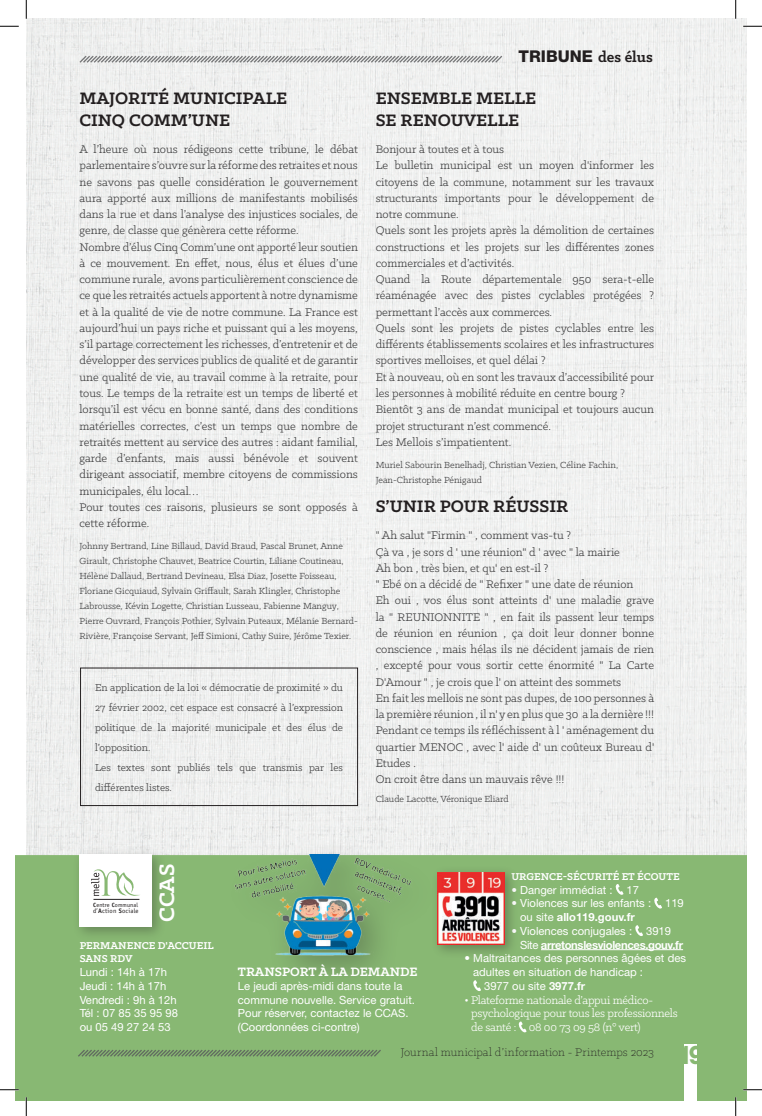
<style>
.page{position:relative;width:762px;height:1116px;background:#fff}
.page>*{position:absolute;margin:0;border:0;box-sizing:border-box;transform-origin:0 0}
.t1{font:800 25.88px "Helvetica Neue LT Std";color:#88b873;scale:.92 1}
.t2{font:700 23.62px "Klinic Slab";color:#fff}
.t3{font:700 18.75px/22.5px "Klinic Slab";color:#231f20}
.t4{font:800 16.25px "Helvetica Neue LT Std";color:#231f20}
.t5{font:700 13.75px "Klinic Slab";color:#fff}
.t6{font:12.5px/16.2px "Klinic Slab";color:#3e3e3f}
.t7{font:12.5px/13.8px "Klinic Slab";letter-spacing:-.02em;color:#fff}
.t8{font:300 12.5px "Klinic Slab";letter-spacing:.005em;color:#231f20}
.t9{font:11.25px/13.8px "Helvetica Neue LT Std";color:#fff}
.t10{font:11.25px/20px "Klinic Slab";color:#3e3e3f}
.t11{font:700 11.25px/13.8px "Klinic Slab";color:#fff}
.t12{font:10px/15px "Klinic Slab";color:#3e3e3f}
.t13{font:6.5px "Officina Sans";letter-spacing:.035em;color:#231f20}
.t14{font:6.12px "Officina Sans";letter-spacing:.025em;color:#231f20}
.s1{font-family:"Klinic Slab";font-weight:700}
.s2{font-weight:700}
</style>
<div class="page">
<img style="left:26px;top:19px;width:720px;height:808px">
<svg style="left:16px;top:827px;width:730px;height:273px;fill:#88b873"></svg>
<div style="left:221px;top:835px;width:223px;height:159px;background:#231f20;opacity:.32"></div>
<img style="left:225px;top:854px;width:198px;height:108px">
<div style="left:73px;top:847px;width:93px;height:94px;background:#231f20;opacity:.32"></div>
<div style="left:79px;top:854px;width:73px;height:72px;background:#fff"></div>
<svg style="left:91px;top:869px;width:49px;height:27px"></svg>
<hr style="left:93px;top:899px;width:46px;height:1px;background:#231f20">
<svg style="left:78px;top:54px;width:425px;height:10px"></svg>
<div style="left:684px;top:1043px;width:12px;height:57px;background:#fff"></div>
<svg style="left:76px;top:1048px;width:306px;height:10px"></svg>
<hr style="left:540px;top:949px;width:142px;height:1px;background:#fff">
<svg style="left:615px;top:883px;width:8px;height:11px"></svg>
<svg style="left:653px;top:897px;width:8px;height:11px"></svg>
<svg style="left:634px;top:925px;width:8px;height:11px"></svg>
<svg style="left:472px;top:980px;width:9px;height:11px"></svg>
<svg style="left:518px;top:1021px;width:8px;height:11px"></svg>
<div style="left:431px;top:865px;width:86px;height:93px;background:#231f20;opacity:.32"></div>
<img style="left:437px;top:872px;width:67px;height:72px">
<div style="left:80px;top:667px;width:278px;height:139px;border:1px solid #231f20"></div>
<svg style="left:0;top:25px;width:19px;height:2px"></svg>
<svg style="left:742px;top:25px;width:19px;height:2px"></svg>
<svg style="left:0;top:1088px;width:19px;height:2px"></svg>
<svg style="left:742px;top:1088px;width:19px;height:2px"></svg>
<svg style="left:25px;top:0;width:2px;height:19px"></svg>
<svg style="left:25px;top:1097px;width:2px;height:18px"></svg>
<svg style="left:734px;top:0;width:2px;height:19px"></svg>
<svg style="left:734px;top:1097px;width:2px;height:18px"></svg>
<h3 class="t3" style="left:79px;top:86px;width:209px">MAJORITÉ MUNICIPALE<br>CINQ COMM’UNE</h3>
<p class="t6" style="left:79px;top:141px;width:280px">A l’heure où nous rédigeons cette tribune, le débat parlementaire s’ouvre sur la réforme des retraites et nous ne savons pas quelle considération le gouvernement aura apporté aux millions de manifestants mobilisés dans la rue et dans l’analyse des injustices sociales, de genre, de classe que génèrera cette réforme.<br>Nombre d’élus Cinq Comm’une ont apporté leur soutien à ce mouvement. En effet, nous, élus et élues d’une commune rurale, avons particulièrement conscience de ce que les retraités actuels apportent à notre dynamisme et à la qualité de vie de notre commune. La France est aujourd’hui un pays riche et puissant qui a les moyens, s’il partage correctement les richesses, d’entretenir et de développer des services publics de qualité et de garantir une qualité de vie, au travail comme à la retraite, pour tous. Le temps de la retraite est un temps de liberté et lorsqu’il est vécu en bonne santé, dans des conditions matérielles correctes, c’est un temps que nombre de retraités mettent au service des autres : aidant familial, garde d’enfants, mais aussi bénévole et souvent dirigeant associatif, membre citoyens de commissions municipales, élu local…<br>Pour toutes ces raisons, plusieurs se sont opposés à cette réforme.</p>
<p class="t12" style="left:79px;top:538px;width:280px">Johnny Bertrand, Line Billaud, David Braud, Pascal Brunet, Anne Girault, Christophe Chauvet, Beatrice Courtin, Liliane Coutineau, Hélène Dallaud, Bertrand Devineau, Elsa Diaz, Josette Foisseau, Floriane Gicquiaud, Sylvain Griffault, Sarah Klingler, Christophe Labrousse, Kévin Logette, Christian Lusseau, Fabienne Manguy, Pierre Ouvrard, François Pothier, Sylvain Puteaux, Mélanie Bernard-Rivière, Françoise Servant, Jeff Simioni, Cathy Suire, Jérôme Texier.</p>
<p class="t10" style="left:95px;top:677px;width:249px">En application de la loi « démocratie de proximité » du 27 février 2002, cet espace est consacré à l’expression politique de la majorité municipale et des élus de l’opposition.<br>Les textes sont publiés tels que transmis par les différentes listes.</p>
<h3 class="t4" style="left:518px;top:46px;width:136px">TRIBUNE <span class="s1">des élus</span></h3>
<h3 class="t3" style="left:375px;top:86px;width:162px">ENSEMBLE MELLE<br>SE RENOUVELLE</h3>
<p class="t6" style="left:375px;top:141px;width:280px">Bonjour à toutes et à tous<br>Le bulletin municipal est un moyen d'informer les citoyens de la commune, notamment sur les travaux structurants importants pour le développement de notre commune.<br>Quels sont les projets après la démolition de certaines constructions et les projets sur les différentes zones commerciales et d’activités.<br>Quand la Route départementale 950 sera-t-elle réaménagée avec des pistes cyclables protégées ? permettant l’accès aux commerces.<br>Quels sont les projets de pistes cyclables entre les différents établissements scolaires et les infrastructures sportives melloises, et quel délai ?<br>Et à nouveau, où en sont les travaux d’accessibilité pour les personnes à mobilité réduite en centre bourg ?<br>Bientôt 3 ans de mandat municipal et toujours aucun projet structurant n’est commencé.<br>Les Mellois s’impatientent.</p>
<p class="t12" style="left:375px;top:457px;width:244px">Muriel Sabourin Benelhadj, Christian Vezien, Céline Fachin,<br>Jean-Christophe Pénigaud</p>
<h3 class="t3" style="left:375px;top:495px;width:194px">S’UNIR POUR RÉUSSIR</h3>
<p class="t6" style="left:375px;top:527px;width:280px">" Ah salut "Firmin " , comment vas-tu ?<br>Çà va , je sors d ' une réunion" d ' avec " la mairie<br>Ah bon , très bien, et qu' en est-il ?<br>" Ebé on a décidé de " Refixer " une date de réunion<br>Eh oui , vos élus sont atteints d' une maladie grave la " REUNIONNITE " , en fait ils passent leur temps de réunion en réunion , ça doit leur donner bonne conscience , mais hélas ils ne décident jamais de rien , excepté pour vous sortir cette énormité " La Carte D'Amour " , je crois que l' on atteint des sommets<br>En fait les mellois ne sont pas dupes, de 100 personnes à la première réunion , il n' y en plus que 30 a la dernière !!!<br>Pendant ce temps ils réfléchissent à l ' aménagement du quartier MENOC , avec l' aide d' un coûteux Bureau d' Etudes .<br>On croit être dans un mauvais rêve !!!</p>
<p class="t12" style="left:375px;top:791px;width:134px">Claude Lacotte, Véronique Eliard</p>
<p class="t14" style="left:93px;top:901px;width:46px"><span class="s2">C</span>entre <span class="s2">C</span>ommunal</p>
<p class="t13" style="left:93px;top:907px;width:47px">d’<span class="s2">A</span>ction <span class="s2">S</span>ociale</p>
<h2 class="t2" style="left:151px;top:922px;width:60px;rotate:-90deg">CCAS</h2>
<p class="t11" style="left:80px;top:938px;width:135px">PERMANENCE D'ACCUEIL<br>SANS RDV</p>
<p class="t9" style="left:80px;top:965px;width:100px">Lundi : 14h à 17h<br>Jeudi : 14h à 17h<br>Vendredi : 9h à 12h<br>Tél : 07 85 35 95 98 ou 05 49 27 24 53</p>
<p class="t5" style="left:238px;top:962px;width:181px">TRANSPORT À LA DEMANDE</p>
<p class="t9" style="left:238px;top:978px;width:178px">Le jeudi après-midi dans toute la commune nouvelle. Service gratuit.<br>Pour réserver, contactez le CCAS. (Coordonnées ci-contre)</p>
<p class="t11" style="left:511px;top:869px;width:170px">URGENCE-SÉCURITÉ ET ÉCOUTE</p>
<p class="t9" style="left:511px;top:882px;width:129px">• Danger immédiat : 17</p>
<p class="t9" style="left:520px;top:896px;width:165px;text-indent:-9px">• Violences sur les enfants : 119 ou site <span class="s2">allo119.gouv.fr</span></p>
<p class="t9" style="left:520px;top:923px;width:164px;text-indent:-9px">• Violences conjugales : 3919<br>Site <span class="s2">arretonslesviolences.gouv.fr</span></p>
<p class="t9" style="left:464px;top:951px;width:223px">• Maltraitances des personnes âgées et des</p>
<p class="t9" style="left:473px;top:965px;width:171px">adultes en situation de handicap :</p>
<p class="t9" style="left:484px;top:978px;width:103px">3977 ou site <span class="s2">3977.fr</span></p>
<p class="t7" style="left:471px;top:992px;width:208px;text-indent:-7px">• Plateforme nationale d’appui médico&shy;psychologique pour tous les professionnels de santé : 08 00 73 09 58 (n° vert)</p>
<p class="t8" style="left:400px;top:1044px;width:254px">Journal municipal d’information - Printemps 2023</p>
<h1 class="t1" style="left:676px;top:1039px;width:31px">19</h1>
</div>
